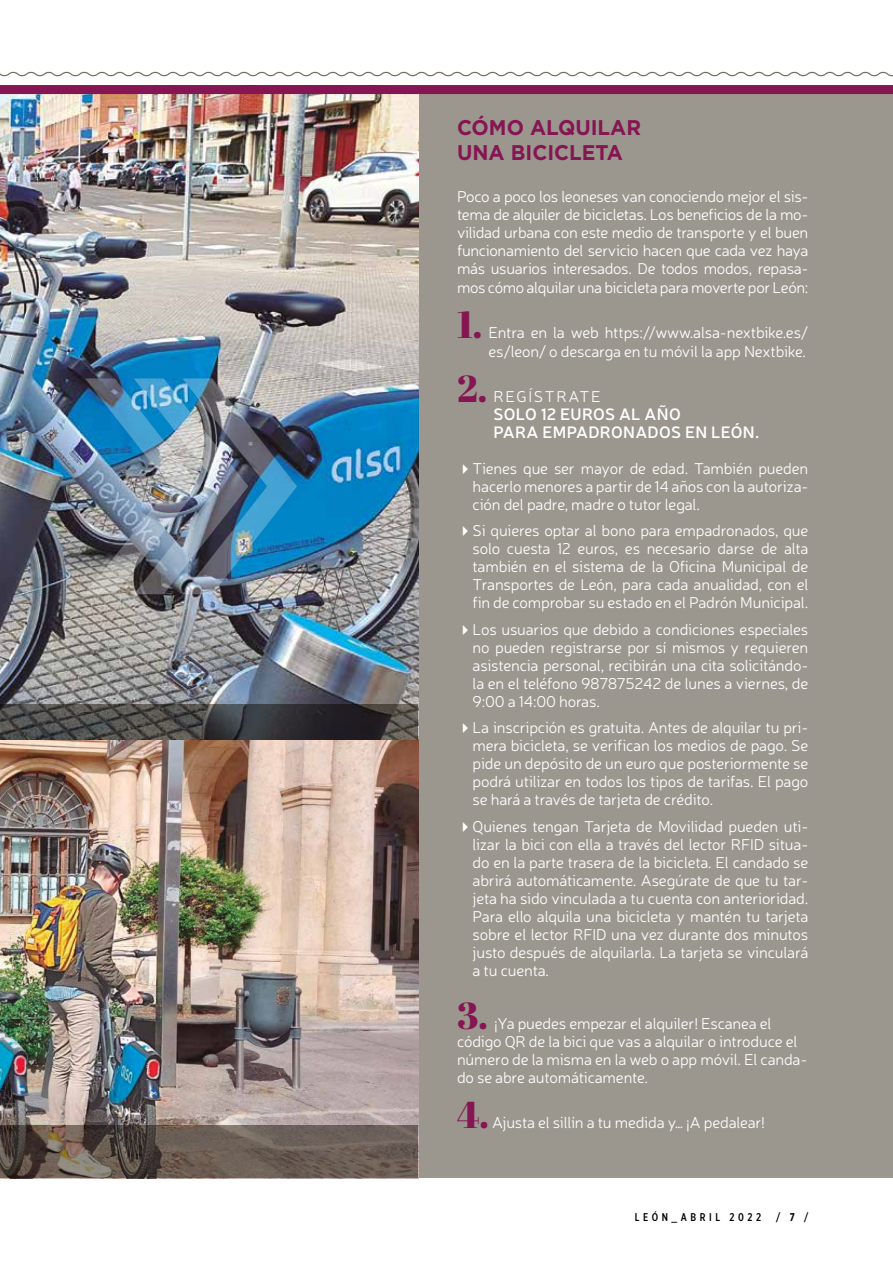
<style>
.page{position:relative;width:893px;height:1263px;background:#fff}
.page>*{position:absolute;margin:0;border:0;box-sizing:border-box;transform-origin:0 0}
.t1{font:37.5px "Abril Fatface";color:#861553}
.t2{font:700 21.3px/25.5px "Gotham";color:#861553;scale:.96 1}
.t3{font:600 16.5px/18px "Neris";letter-spacing:.02em;color:#fff}
.t4{font:300 15.75px/18px "Neris";letter-spacing:-.01em;color:#fff;text-align:justify}
.t5{font:300 15.75px "Neris";letter-spacing:.11em;color:#fff}
.t6{font:500 11.25px "Gotham X Narrow";letter-spacing:.32em;color:#000}
.s1{font-weight:700}
</style>
<div class="page">
<div style="left:313px;top:89px;width:580px;height:1089px;background:#9b978e"></div>
<img style="left:0;top:94px;width:418px;height:610px">
<svg style="left:0;top:704px;width:418px;height:37px;background:#444242"></svg>
<svg style="left:0;top:71px;width:893px;height:6px"></svg>
<div style="left:0;top:85px;width:893px;height:9px;background:#861553"></div>
<img style="left:85px;top:378px;width:212px;height:216px">
<img style="left:0;top:741px;width:418px;height:384px">
<svg style="left:0;top:1125px;width:418px;height:53px;background:#64584f"></svg>
<h2 class="t2" style="left:457px;top:114px;width:193px">CÓMO ALQUILAR<br>UNA BICICLETA</h2>
<p class="t4" style="left:457px;top:187px;width:353px">Poco a poco los leoneses van conociendo mejor el sis&shy;tema de alquiler de bicicletas. Los beneficios de la mo&shy;vilidad urbana con este medio de transporte y el buen funcionamiento del servicio hacen que cada vez haya más usuarios interesados. De todos modos, repasa&shy;mos cómo alquilar una bicicleta para moverte porLeón:</p>
<h1 class="t1" style="left:457px;top:298px;width:27px">1.</h1>
<p class="t4" style="left:488px;top:322px;width:321px;line-height:18.9px">Entra en la web https://www.alsa-nextbike.es/ es/leon/ o descarga en tu móvil la app Nextbike.</p>
<h1 class="t1" style="left:457px;top:362px;width:32px">2.</h1>
<p class="t5" style="left:493px;top:386px;width:109px">REGÍSTRATE</p>
<p class="t3" style="left:493px;top:404px;width:267px">SOLO 12 EUROS AL AÑO<br>PARA EMPADRONADOS EN LEÓN.</p>
<p class="t4" style="left:473px;top:459px;width:337px;text-indent:-16px">✔Tienes que ser mayor de edad. También pueden hacerlo menores a partir de 14 años con la autoriza&shy;ción del padre, madre o tutor legal.</p>
<p class="t4" style="left:473px;top:521px;width:337px;text-indent:-16px">✔Si quieres optar al bono para empadronados, que solo cuesta 12 euros, es necesario darse de alta también en el sistema de la Oficina Municipal de Transportes de León, para cada anualidad, con el fin de comprobar su estado en el Padrón Municipal.</p>
<p class="t4" style="left:473px;top:620px;width:337px;text-indent:-16px">✔Los usuarios que debido a condiciones especiales no pueden registrarse por sí mismos y requieren asistencia personal, recibirán una cita solicitándo&shy;la en el teléfono 987875242 de lunes a viernes, de 9:00 a 14:00 horas.</p>
<p class="t4" style="left:473px;top:718px;width:337px;text-indent:-16px">✔La inscripción es gratuita. Antes de alquilar tu pri&shy;mera bicicleta, se verifican los medios de pago. Se pide un depósito de un euro que posteriormente se podrá utilizar en todos los tipos de tarifas. El pago se hará a través de tarjeta de crédito.</p>
<p class="t4" style="left:473px;top:817px;width:337px;text-indent:-16px">✔Quienes tengan Tarjeta de Movilidad pueden uti&shy;lizar la bici con ella a través del lector RFID situa&shy;do en la parte trasera de la bicicleta. El candado se abrirá automáticamente. Asegúrate de que tu tar&shy;jeta ha sido vinculada a tu cuenta con anterioridad.<br>Para ello alquila una bicicleta y mantén tu tarjeta sobre el lector RFID una vez durante dos minutos justo después de alquilarla. La tarjeta se vinculará a tu cuenta.</p>
<h1 class="t1" style="left:457px;top:990px;width:33px">3.</h1>
<p class="t4" style="left:457px;top:1014px;width:352px;text-align:left;text-indent:37px">¡Ya puedes empezar el alquiler! Escanea el código QR de la bici que vas a alquilar o introduce el número de la misma en la web o app móvil. El canda&shy;do se abre automáticamente.</p>
<h1 class="t1" style="left:457px;top:1089px;width:34px">4.</h1>
<p class="t4" style="left:492px;top:1113px;width:274px">Ajusta el sillín a tu medida y… ¡A pedalear!</p>
<p class="t6" style="left:635px;top:1210px;width:128px">LEÓN_ABRIL 2022</p>
<p class="t6" style="left:776px;top:1210px;width:34px">/ <span class="s1">7</span> /</p>
</div>
